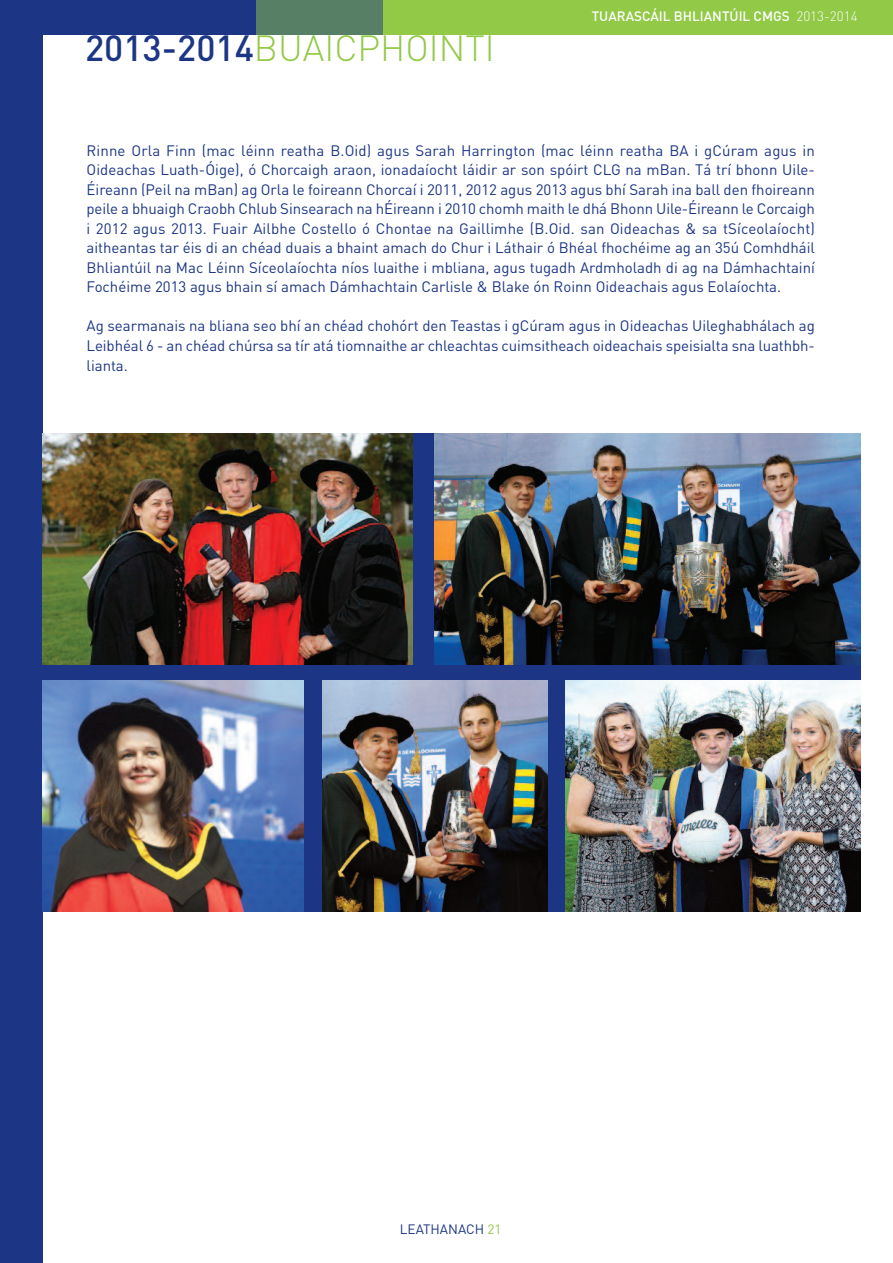
<style>
.page{position:relative;width:893px;height:1263px;background:#fff}
.page>*{position:absolute;margin:0;border:0;box-sizing:border-box;transform-origin:0 0}
.t1{font:300 36px "DIN";color:#92c947}
.t2{font:15px/19.5px "DIN";letter-spacing:-.005em;color:#1c3685;text-align:justify}
.t3{font:500 13.5px "DIN";color:#fff}
.t4{font:13.5px "DIN";color:#1c3685}
.s1{font-weight:500;color:#1c3685}
.s2{font-weight:300}
.s3{color:#92c947}
</style>
<div class="page">
<div style="left:0;top:0;width:43px;height:1263px;background:#1c3685"></div>
<div style="left:0;top:433px;width:860px;height:478px;background:#1c3685"></div>
<div style="left:0;top:0;width:893px;height:34px;background:#92c947"></div>
<div style="left:0;top:0;width:255px;height:34px;background:#1c3685"></div>
<div style="left:191px;top:0;width:192px;height:34px;background:#1c3685;opacity:.5"></div>
<img style="left:43px;top:433px;width:370px;height:231px">
<img style="left:566px;top:680px;width:294px;height:231px">
<img style="left:435px;top:433px;width:425px;height:231px">
<img style="left:323px;top:680px;width:224px;height:231px">
<img style="left:43px;top:680px;width:261px;height:231px">
<h1 class="t1" style="left:85px;top:27px;width:411px"><span class="s1">2013-2014</span>BUAICPHOINTÍ</h1>
<p class="t3" style="left:592px;top:8px;width:267px">TUARASCÁIL BHLIANTÚIL CMGS <span class="s2">2013-2014</span></p>
<p class="t2" style="left:87px;top:140px;width:730px">Rinne Orla Finn (mac léinn reatha B.Oid) agus Sarah Harrington (mac léinn reatha BA i gCúram agus in Oideachas Luath-Óige), ó Chorcaigh araon, ionadaíocht láidir ar son spóirt CLG na mBan. Tá trí bhonn Uile-Éireann (Peil na mBan) ag Orla le foireann Chorcaí i 2011, 2012 agus 2013 agus bhí Sarah ina ball den fhoireann peile a bhuaigh Craobh Chlub Sinsearach na hÉireann i 2010 chomh maith le dhá Bhonn Uile-Éireann le Corcaigh i 2012 agus 2013. Fuair Ailbhe Costello ó Chontae na Gaillimhe (B.Oid. san Oideachas &amp; sa tSíceolaíocht) aitheantas tar éis di an chéad duais a bhaint amach do Chur i Láthair ó Bhéal fhochéime ag an 35ú Comhdháil Bhliantúil na Mac Léinn Síceolaíochta níos luaithe i mbliana, agus tugadh Ardmholadh di ag na Dámhachtainí Fochéime 2013 agus bhain sí amach Dámhachtain Carlisle &amp; Blake ón Roinn Oideachais agus Eolaíochta.</p>
<p class="t2" style="left:87px;top:316px;width:730px">Ag searmanais na bliana seo bhí an chéad chohórt den Teastas i gCúram agus in Oideachas Uileghabhálach ag Leibhéal 6 - an chéad chúrsa sa tír atá tiomnaithe ar chleachtas cuimsitheach oideachais speisialta sna luathbh&shy;lianta.</p>
<p class="t4" style="left:400px;top:1221px;width:103px">LEATHANACH <span class="s3">21</span></p>
</div>
